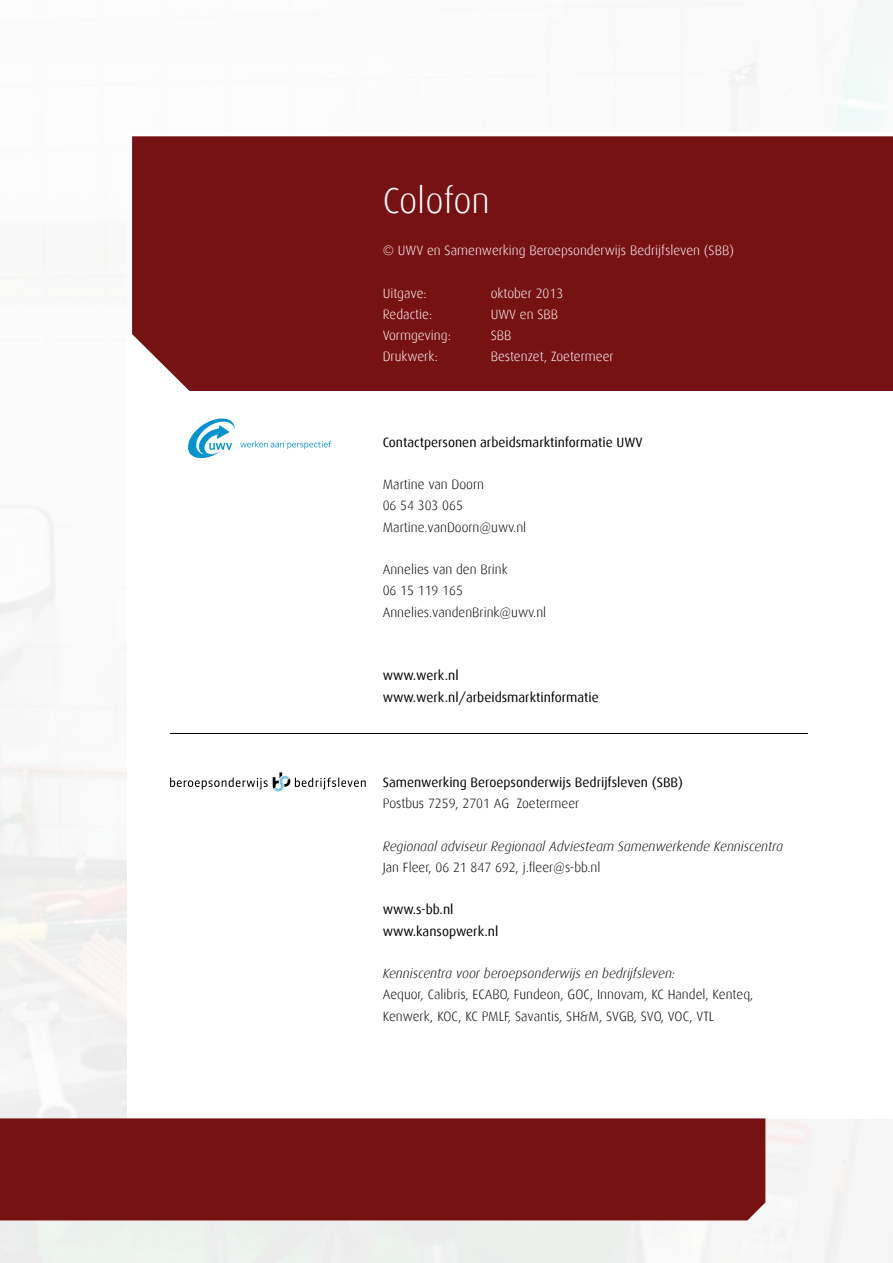
<style>
.page{position:relative;width:893px;height:1263px;background:#fff}
.page>*{position:absolute;margin:0;border:0;box-sizing:border-box;transform-origin:0 0}
.t1{font:300 36px "Dax";color:#fff}
.t2{font:300 13.5px/21.3px "Dax";color:#000}
.t3{font:13.5px/21.3px "Dax";color:#000}
.t4{font:300 13.5px "Dax";color:#fff}
.t5{font:italic 300 13.5px "Dax";color:#000}
</style>
<div class="page">
<div style="left:132px;top:130px;width:761px;height:261px;background:#771213"></div>
<div style="left:0;top:1118px;width:765px;height:102px;background:#771213"></div>
<hr style="left:170px;top:733px;width:638px;height:1px;background:#000">
<svg style="left:188px;top:418px;width:143px;height:41px"></svg>
<svg style="left:170px;top:772px;width:196px;height:19px"></svg>
<h1 class="t1" style="left:383px;top:180px;width:109px">Colofon</h1>
<p class="t4" style="left:383px;top:243px;width:353px">© UWV en Samenwerking Beroepsonderwijs Bedrijfsleven (SBB)</p>
<p class="t4" style="left:383px;top:286px;width:45px">Uitgave:</p>
<p class="t4" style="left:491px;top:286px;width:74px">oktober 2013</p>
<p class="t4" style="left:383px;top:307px;width:51px">Redactie:</p>
<p class="t4" style="left:491px;top:307px;width:69px">UWV en SBB</p>
<p class="t4" style="left:383px;top:328px;width:70px">Vormgeving:</p>
<p class="t4" style="left:491px;top:328px;width:22px">SBB</p>
<p class="t4" style="left:383px;top:349px;width:57px">Drukwerk:</p>
<p class="t4" style="left:491px;top:349px;width:124px">Bestenzet, Zoetermeer</p>
<p class="t3" style="left:383px;top:431px;width:261px">Contactpersonen arbeidsmarktinformatie UWV</p>
<p class="t2" style="left:383px;top:474px;width:145px">Martine van Doorn<br>06 54 303 065<br>Martine.vanDoorn@uwv.nl</p>
<p class="t2" style="left:383px;top:559px;width:165px">Annelies van den Brink<br>06 15 119 165<br>Annelies.vandenBrink@uwv.nl</p>
<p class="t3" style="left:383px;top:665px;width:218px">www.werk.nl www.werk.nl/arbeidsmarktinformatie</p>
<p class="t3" style="left:383px;top:771px;width:302px">Samenwerking Beroepsonderwijs Bedrijfsleven (SBB)</p>
<p class="t2" style="left:383px;top:793px;width:198px">Postbus 7259, 2701 AG Zoetermeer</p>
<p class="t5" style="left:383px;top:838px;width:402px">Regionaal adviseur Regionaal Adviesteam Samenwerkende Kenniscentra</p>
<p class="t2" style="left:383px;top:857px;width:219px">Jan Fleer, 06 21 847 692, j.fleer@s-bb.nl</p>
<p class="t3" style="left:383px;top:899px;width:117px">www.s-bb.nl www.kansopwerk.nl</p>
<p class="t5" style="left:383px;top:966px;width:294px">Kenniscentra voor beroepsonderwijs en bedrijfsleven:</p>
<p class="t2" style="left:383px;top:984px;width:372px">Aequor, Calibris, ECABO, Fundeon, GOC, Innovam, KC Handel, Kenteq,<br>Kenwerk, KOC, KC PMLF, Savantis, SH&amp;M, SVGB, SVO, VOC, VTL</p>
</div>
